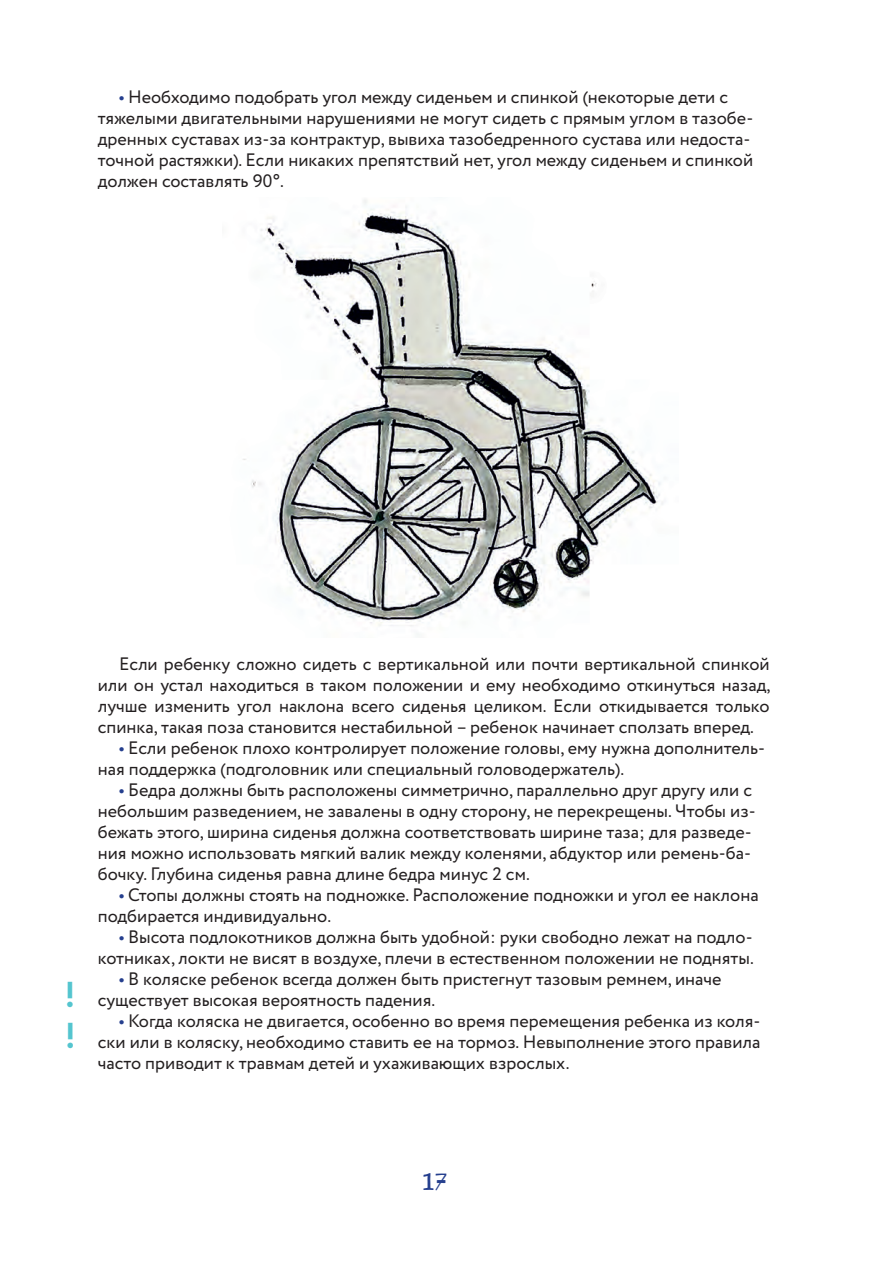
<style>
.page{position:relative;width:893px;height:1263px;background:#fff}
.page>*{position:absolute;margin:0;border:0;box-sizing:border-box;transform-origin:0 0}
.t1{font:700 36px/41.4px "Circe";color:#54c5cf}
.t2{font:24px "Barrio";color:#253f8e}
.t3{font:18px/21px "Circe";color:#231f20}
.s1{font-weight:700;color:#253f8e}
</style>
<div class="page">
<img style="left:243px;top:200px;width:420px;height:435px">
<p class="t3" style="left:98px;top:87px;width:657px;text-indent:21px"><span class="s1">•</span> Необходимо подобрать угол между сиденьем и спинкой (некоторые дети с тяжелыми двигательными нарушениями не могут сидеть с прямым углом в тазобе&shy;дренных суставах из-за контрактур, вывиха тазобедренного сустава или недоста&shy;точной растяжки). Если никаких препятствий нет, угол между сиденьем и спинкой должен составлять 90°.</p>
<h1 class="t1" style="left:64px;top:975px;width:13px">! !</h1>
<p class="t3" style="left:98px;top:654px;width:674px;text-align:justify;text-indent:21px">Если ребенку сложно сидеть с вертикальной или почти вертикальной спинкой или он устал находиться в таком положении и ему необходимо откинуться назад, лучше изменить угол наклона всего сиденья целиком. Если откидывается только спинка, такая поза становится нестабильной – ребенок начинает сползать вперед.</p>
<p class="t3" style="left:98px;top:738px;width:669px;text-indent:21px"><span class="s1">•</span> Если ребенок плохо контролирует положение головы, ему нужна дополнитель&shy;ная поддержка (подголовник или специальный головодержатель).</p>
<p class="t3" style="left:98px;top:780px;width:659px;text-indent:21px"><span class="s1">•</span> Бедра должны быть расположены симметрично, параллельно друг другу или с небольшим разведением, не завалены в одну сторону, не перекрещены. Чтобы из&shy;бежать этого, ширина сиденья должна соответствовать ширине таза; для разведе&shy;ния можно использовать мягкий валик между коленями, абдуктор или ремень-ба&shy;бочку. Глубина сиденья равна длине бедра минус 2 см.</p>
<p class="t3" style="left:98px;top:885px;width:662px;text-indent:21px"><span class="s1">•</span> Стопы должны стоять на подножке. Расположение подножки и угол ее наклона подбирается индивидуально.</p>
<p class="t3" style="left:98px;top:927px;width:658px;text-align:right"><span class="s1">•</span> Высота подлокотников должна быть удобной: руки свободно лежат на подло&shy;котниках, локти не висят в воздухе, плечи в естественном положении не подняты.</p>
<p class="t3" style="left:98px;top:969px;width:625px;text-indent:21px"><span class="s1">•</span> В коляске ребенок всегда должен быть пристегнут тазовым ремнем, иначе существует высокая вероятность падения.</p>
<p class="t3" style="left:98px;top:1011px;width:664px;text-align:justify;text-indent:21px"><span class="s1">•</span> Когда коляска не двигается, особенно во время перемещения ребенка из коля&shy;ски или в коляску, необходимо ставить ее на тормоз. Невыполнение этого правила часто приводит к травмам детей и ухаживающих взрослых.</p>
<h2 class="t2" style="left:422px;top:1168px;width:25px">17</h2>
</div>
